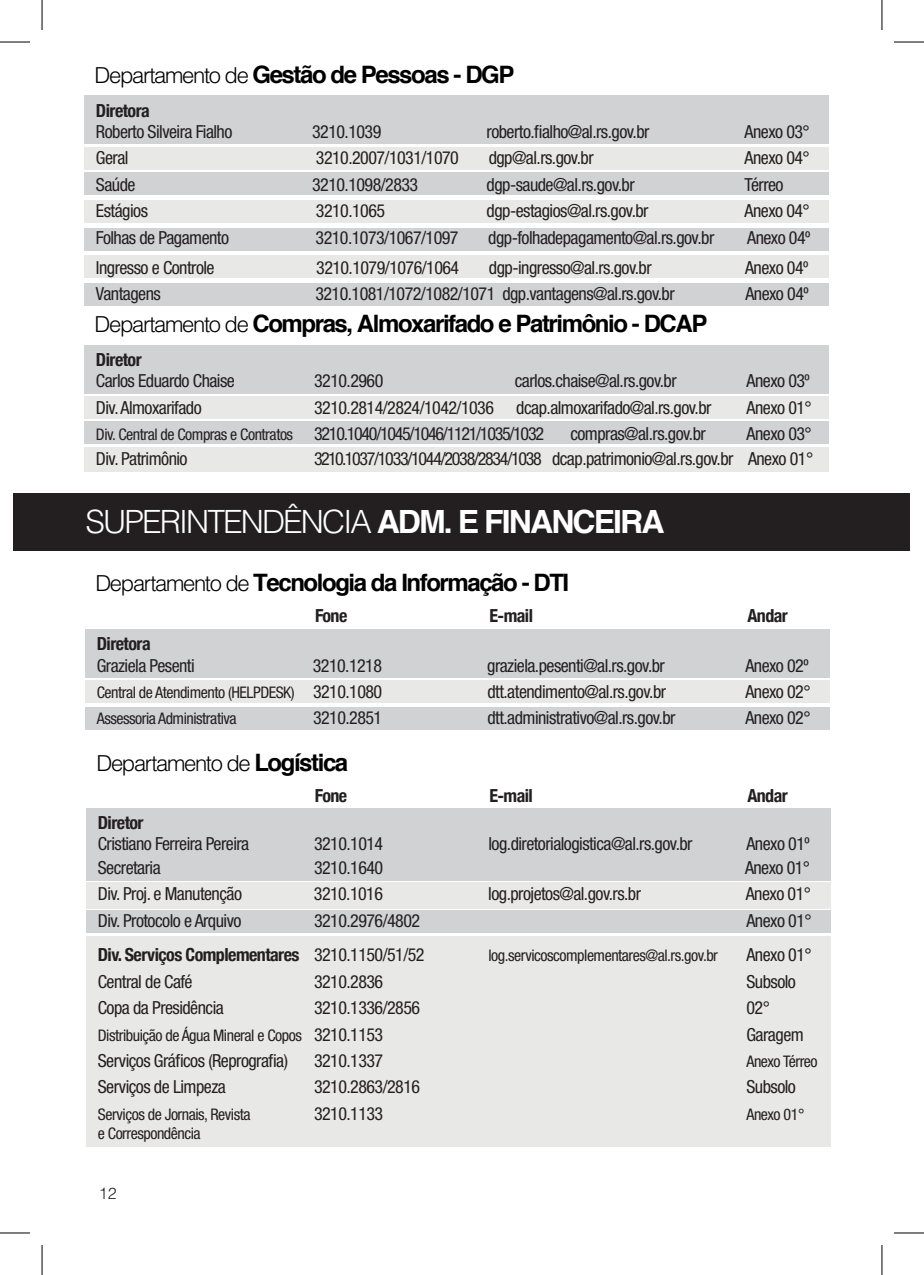
<style>
.page{position:relative;width:924px;height:1275px;background:#fff}
.page>*{position:absolute;margin:0;border:0;box-sizing:border-box;transform-origin:0 0}
.t1{font:300 32px "Helvetica";letter-spacing:-.06em;color:#fff}
.t2{font:700 24px "Helvetica";letter-spacing:-.06em;color:#000}
.t3{font:300 22px "Helvetica";letter-spacing:-.06em;color:#000}
.t4{font:condensed 18px "Helvetica Neue LT Std";letter-spacing:-.03em;color:#231f20}
.t5{font:700 condensed 18px "Helvetica Neue";letter-spacing:-.03em;color:#231f20}
.t6{font:condensed 18px "Helvetica Neue LT Std";letter-spacing:-.07em;color:#231f20}
.t7{font:condensed 16px "Helvetica Neue LT Std";letter-spacing:-.03em;color:#231f20}
.t8{font:300 16px "Helvetica";color:#231f20}
.s1{font-weight:300;font-size:22px}
.s2{font-size:16px}
.s3{font-weight:700}
.s4{font-size:18px}
.s5{font-weight:700;font-size:24px}
.s6{font-family:"Helvetica Neue LT Std";font-weight:400}
</style>
<div class="page">
<div style="left:86px;top:882px;width:744px;height:26px;background:#e8e9e7"></div>
<div style="left:86px;top:936px;width:744px;height:211px;background:#e8e9e7"></div>
<div style="left:86px;top:808px;width:744px;height:72px;background:#d1d2d4"></div>
<div style="left:86px;top:911px;width:744px;height:22px;background:#d1d2d4"></div>
<div style="left:85px;top:629px;width:744px;height:48px;background:#d1d2d4"></div>
<div style="left:85px;top:707px;width:744px;height:22px;background:#d1d2d4"></div>
<div style="left:85px;top:680px;width:744px;height:23px;background:#e8e9e7"></div>
<div style="left:14px;top:493px;width:895px;height:57px;background:#231f20"></div>
<div style="left:85px;top:345px;width:743px;height:48px;background:#d1d2d4"></div>
<div style="left:85px;top:422px;width:743px;height:22px;background:#d1d2d4"></div>
<div style="left:85px;top:396px;width:743px;height:22px;background:#e8e9e7"></div>
<div style="left:85px;top:447px;width:743px;height:25px;background:#e8e9e7"></div>
<div style="left:85px;top:95px;width:743px;height:49px;background:#d1d2d4"></div>
<div style="left:85px;top:172px;width:743px;height:22px;background:#d1d2d4"></div>
<div style="left:85px;top:200px;width:743px;height:22px;background:#e8e9e7"></div>
<div style="left:85px;top:228px;width:743px;height:22px;background:#d1d2d4"></div>
<div style="left:85px;top:256px;width:743px;height:22px;background:#e8e9e7"></div>
<div style="left:85px;top:283px;width:743px;height:22px;background:#d1d2d4"></div>
<div style="left:85px;top:147px;width:743px;height:22px;background:#e8e9e7"></div>
<hr style="left:0;top:42px;width:30px;height:1px;background:#000">
<hr style="left:893px;top:42px;width:30px;height:1px;background:#000">
<hr style="left:0;top:1232px;width:30px;height:1px;background:#000">
<hr style="left:893px;top:1232px;width:30px;height:1px;background:#000">
<hr style="left:42px;top:0;width:1px;height:30px;background:#000">
<hr style="left:42px;top:1245px;width:1px;height:30px;background:#000">
<hr style="left:881px;top:0;width:1px;height:30px;background:#000">
<hr style="left:881px;top:1245px;width:1px;height:30px;background:#000">
<h2 class="t2" style="left:94px;top:59px;width:421px"><span class="s1">Departamento de</span> Gestão de Pessoas - DGP</h2>
<p class="t5" style="left:96px;top:95px;width:55px">Diretora</p>
<p class="t4" style="left:96px;top:121px;width:138px">Roberto Silveira Fialho</p>
<p class="t4" style="left:312px;top:121px;width:71px">3210.1039</p>
<p class="t4" style="left:486px;top:121px;width:164px">roberto.fialho@al.rs.gov.br</p>
<p class="t4" style="left:744px;top:121px;width:67px">Anexo 03°</p>
<p class="t4" style="left:96px;top:148px;width:34px">Geral</p>
<p class="t4" style="left:316px;top:148px;width:144px">3210.2007/1031/1070</p>
<p class="t4" style="left:488px;top:148px;width:106px">dgp@al.rs.gov.br</p>
<p class="t4" style="left:744px;top:148px;width:67px">Anexo 04°</p>
<p class="t4" style="left:96px;top:174px;width:41px">Saúde</p>
<p class="t4" style="left:312px;top:174px;width:107px">3210.1098/2833</p>
<p class="t4" style="left:486px;top:174px;width:149px">dgp-saude@al.rs.gov.br</p>
<p class="t4" style="left:744px;top:174px;width:40px">Térreo</p>
<p class="t4" style="left:96px;top:200px;width:54px">Estágios</p>
<p class="t4" style="left:316px;top:200px;width:71px">3210.1065</p>
<p class="t4" style="left:486px;top:200px;width:163px">dgp-estagios@al.rs.gov.br</p>
<p class="t4" style="left:744px;top:200px;width:67px">Anexo 04°</p>
<p class="t4" style="left:96px;top:227px;width:135px">Folhas de Pagamento</p>
<p class="t4" style="left:315px;top:227px;width:144px">3210.1073/1067/1097</p>
<p class="t4" style="left:488px;top:227px;width:227px">dgp-folhadepagamento@al.rs.gov.br</p>
<p class="t4" style="left:746px;top:227px;width:65px">Anexo 04º</p>
<p class="t4" style="left:96px;top:257px;width:120px">Ingresso e Controle</p>
<p class="t4" style="left:316px;top:257px;width:144px">3210.1079/1076/1064</p>
<p class="t4" style="left:488px;top:257px;width:164px">dgp-ingresso@al.rs.gov.br</p>
<p class="t4" style="left:744px;top:257px;width:65px">Anexo 04º</p>
<p class="t4" style="left:96px;top:284px;width:66px">Vantagens</p>
<p class="t4" style="left:315px;top:284px;width:360px">3210.1081/1072/1082/1071 dgp.vantagens@al.rs.gov.br</p>
<p class="t4" style="left:745px;top:284px;width:65px">Anexo 04º</p>
<h2 class="t2" style="left:94px;top:309px;width:614px"><span class="s1">Departamento de</span> Compras, Almoxarifado e Patrimônio - DCAP</h2>
<p class="t5" style="left:96px;top:345px;width:47px">Diretor</p>
<p class="t4" style="left:96px;top:371px;width:140px">Carlos Eduardo Chaise</p>
<p class="t4" style="left:314px;top:371px;width:71px">3210.2960</p>
<p class="t4" style="left:514px;top:371px;width:163px">carlos.chaise@al.rs.gov.br</p>
<p class="t4" style="left:746px;top:371px;width:65px">Anexo 03º</p>
<p class="t4" style="left:96px;top:397px;width:107px">Div. Almoxarifado</p>
<p class="t4" style="left:314px;top:397px;width:398px">3210.2814/2824/1042/1036 dcap.almoxarifado@al.rs.gov.br</p>
<p class="t4" style="left:746px;top:397px;width:67px">Anexo 01°</p>
<p class="t6" style="left:96px;top:423px;width:449px"><span class="s2">Div. Central de Compras e Contratos</span> 3210.1040/1045/1046/1121/1035/1032</p>
<p class="t4" style="left:570px;top:423px;width:137px">compras@al.rs.gov.br</p>
<p class="t4" style="left:746px;top:423px;width:67px">Anexo 03°</p>
<p class="t4" style="left:96px;top:449px;width:93px">Div. Patrimônio</p>
<p class="t4" style="left:314px;top:449px;width:500px">3210.1037/1033/1044/2038/2834/1038 dcap.patrimonio@al.rs.gov.br Anexo 01°</p>
<h1 class="t1" style="left:85px;top:501px;width:580px">SUPERINTENDÊNCIA <span class="s3">ADM. E FINANCEIRA</span></h1>
<h2 class="t2" style="left:95px;top:567px;width:475px"><span class="s1">Departamento de</span> Tecnologia da Informação - DTI</h2>
<p class="t5" style="left:315px;top:601px;width:34px">Fone</p>
<p class="t5" style="left:489px;top:601px;width:45px">E-mail</p>
<p class="t5" style="left:747px;top:601px;width:42px">Andar</p>
<p class="t5" style="left:97px;top:629px;width:55px">Diretora</p>
<p class="t4" style="left:97px;top:655px;width:99px">Graziela Pesenti</p>
<p class="t4" style="left:313px;top:655px;width:71px">3210.1218</p>
<p class="t4" style="left:487px;top:655px;width:179px">graziela.pesenti@al.rs.gov.br</p>
<p class="t4" style="left:745px;top:655px;width:65px">Anexo 02º</p>
<p class="t7" style="left:97px;top:683px;width:287px">Central de Atendimento (HELPDESK) <span class="s4">3210.1080</span></p>
<p class="t4" style="left:487px;top:681px;width:180px">dtt.atendimento@al.rs.gov.br</p>
<p class="t4" style="left:745px;top:681px;width:67px">Anexo 02°</p>
<p class="t7" style="left:97px;top:709px;width:141px">Assessoria Administrativa</p>
<p class="t4" style="left:313px;top:707px;width:71px">3210.2851</p>
<p class="t4" style="left:487px;top:707px;width:189px">dtt.administrativo@al.rs.gov.br</p>
<p class="t4" style="left:745px;top:707px;width:67px">Anexo 02°</p>
<p class="t3" style="left:96px;top:749px;width:253px">Departamento de <span class="s5">Logística</span></p>
<p class="t5" style="left:315px;top:780px;width:34px">Fone</p>
<p class="t5" style="left:489px;top:780px;width:45px">E-mail</p>
<p class="t5" style="left:747px;top:780px;width:42px">Andar</p>
<p class="t5" style="left:98px;top:808px;width:47px">Diretor</p>
<p class="t4" style="left:98px;top:833px;width:153px">Cristiano Ferreira Pereira</p>
<p class="t4" style="left:314px;top:833px;width:71px">3210.1014</p>
<p class="t4" style="left:488px;top:833px;width:205px">log.diretorialogistica@al.rs.gov.br</p>
<p class="t4" style="left:746px;top:833px;width:65px">Anexo 01º</p>
<p class="t4" style="left:98px;top:857px;width:64px">Secretaria</p>
<p class="t4" style="left:314px;top:857px;width:71px">3210.1640</p>
<p class="t4" style="left:744px;top:857px;width:67px">Anexo 01°</p>
<p class="t4" style="left:98px;top:883px;width:145px">Div. Proj. e Manutenção</p>
<p class="t4" style="left:314px;top:883px;width:71px">3210.1016</p>
<p class="t4" style="left:488px;top:883px;width:154px">log.projetos@al.gov.rs.br</p>
<p class="t4" style="left:745px;top:883px;width:67px">Anexo 01°</p>
<p class="t4" style="left:98px;top:909px;width:145px">Div. Protocolo e Arquivo</p>
<p class="t4" style="left:314px;top:909px;width:107px">3210.2976/4802</p>
<p class="t4" style="left:746px;top:909px;width:67px">Anexo 01°</p>
<p class="t5" style="left:98px;top:940px;width:328px">Div. Serviços Complementares <span class="s6">3210.1150/51/52</span></p>
<p class="t7" style="left:488px;top:946px;width:231px">log.servicoscomplementares@al.rs.gov.br</p>
<p class="t4" style="left:746px;top:944px;width:67px">Anexo 01°</p>
<p class="t4" style="left:98px;top:971px;width:96px">Central de Café</p>
<p class="t4" style="left:314px;top:971px;width:71px">3210.2836</p>
<p class="t4" style="left:746px;top:971px;width:51px">Subsolo</p>
<p class="t4" style="left:98px;top:997px;width:127px">Copa da Presidência</p>
<p class="t4" style="left:314px;top:997px;width:107px">3210.1336/2856</p>
<p class="t4" style="left:746px;top:997px;width:25px">02°</p>
<p class="t7" style="left:98px;top:1025px;width:287px">Distribuição de Água Mineral e Copos <span class="s4">3210.1153</span></p>
<p class="t4" style="left:746px;top:1023px;width:59px">Garagem</p>
<p class="t4" style="left:98px;top:1050px;width:192px">Serviços Gráficos (Reprografia)</p>
<p class="t4" style="left:314px;top:1050px;width:71px">3210.1337</p>
<p class="t7" style="left:746px;top:1052px;width:73px">Anexo Térreo</p>
<p class="t4" style="left:98px;top:1076px;width:129px">Serviços de Limpeza</p>
<p class="t4" style="left:314px;top:1076px;width:107px">3210.2863/2816</p>
<p class="t4" style="left:746px;top:1076px;width:51px">Subsolo</p>
<p class="t7" style="left:98px;top:1104px;width:154px">Serviços de Jornais, Revista</p>
<p class="t4" style="left:314px;top:1103px;width:71px">3210.1133</p>
<p class="t7" style="left:746px;top:1104px;width:59px">Anexo 01°</p>
<p class="t7" style="left:98px;top:1124px;width:104px">e Correspondência</p>
<p class="t8" style="left:99px;top:1183px;width:19px">12</p>
</div>
